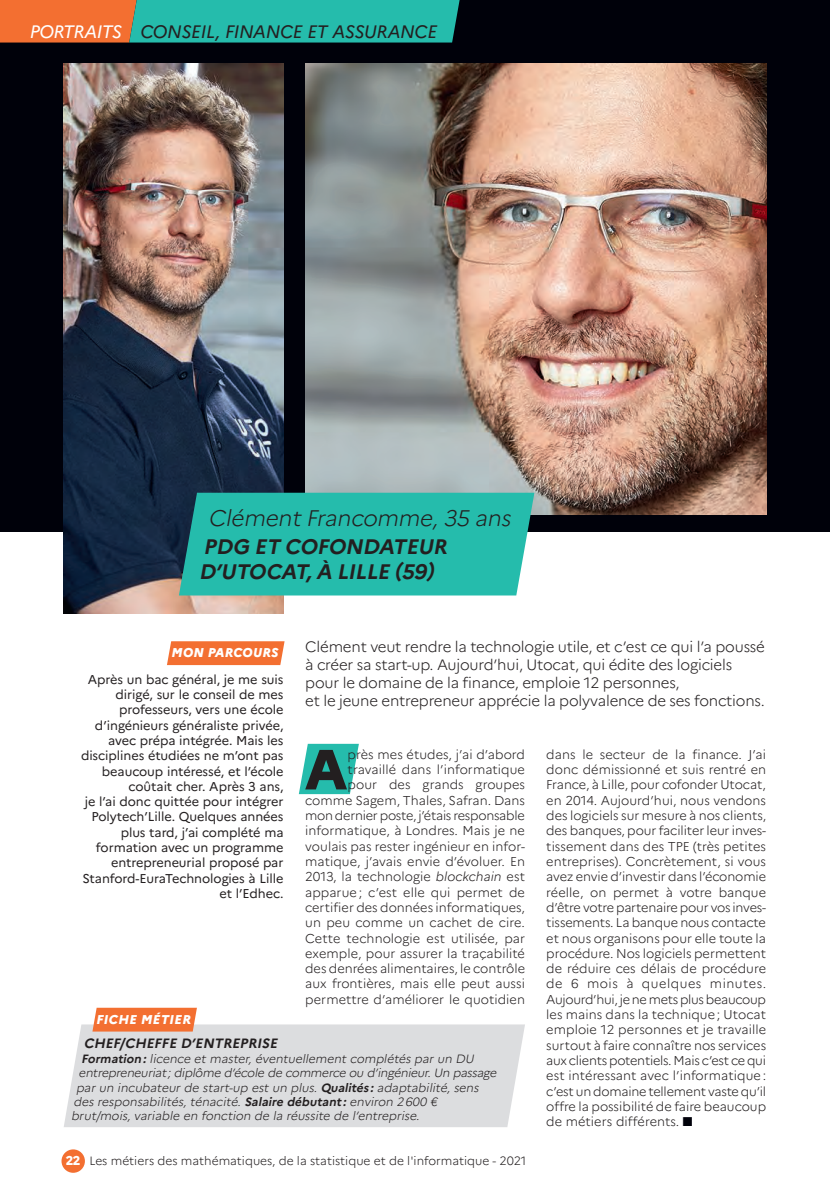
<style>
.page{position:relative;width:830px;height:1191px;background:#fff}
.page>*{position:absolute;margin:0;border:0;box-sizing:border-box;transform-origin:0 0}
.t1{font:800 56.4px "Marianne";color:#231f20}
.t2{font:italic 300 22.5px "Marianne";color:#231f20}
.t3{font:italic 700 21px/25.2px "Marianne";color:#231f20}
.t4{font:italic 18px "Marianne";letter-spacing:-.02em;color:#231f20}
.t5{font:italic 18px "Marianne";letter-spacing:-.03em;color:#fff}
.t6{font:300 15px/18px "Marianne";letter-spacing:-.015em;color:#231f20}
.t7{font:italic 700 13.5px "Marianne";color:#231f20}
.t8{font:300 12.75px/15.3px "Marianne";letter-spacing:.005em;color:#231f20;text-align:right}
.t9{font:12.75px/15.3px "Marianne";letter-spacing:-.005em;color:#231f20;text-align:right}
.t10{font:italic 800 12.75px "Marianne";letter-spacing:.02em;color:#fff}
.t11{font:italic 800 12.75px "Marianne";color:#fff}
.t12{font:italic 300 12px "Marianne";color:#231f20}
.t13{font:300 12px "Marianne";color:#231f20}
.s1{font-style:italic}
.s2{font-weight:700}
.s3{font-weight:800;font-size:12.75px;color:#fff}
</style>
<div class="page">
<div style="left:0;top:0;width:829px;height:531px;background:#00010a"></div>
<img style="left:305px;top:64px;width:461px;height:450px">
<img style="left:64px;top:64px;width:220px;height:549px">
<svg style="left:0;top:0;width:459px;height:43px;background:#5fa285"></svg>
<div style="left:61px;top:1149px;width:24px;height:23px;background:#f36f31;border-radius:50%"></div>
<svg style="left:299px;top:744px;width:60px;height:50px;background:#45c5b8"></svg>
<div style="left:179px;top:493px;width:355px;height:102px;background:#25bcac"></div>
<div style="left:64px;top:1024px;width:460px;height:103px;background:#dcdddf"></div>
<svg style="left:167px;top:641px;width:117px;height:24px;background:#f37539"></svg>
<svg style="left:92px;top:1007px;width:105px;height:24px;background:#f3793f"></svg>
<h3 class="t5" style="left:30px;top:25px;width:94px">PORTRAITS</h3>
<h3 class="t4" style="left:140px;top:25px;width:298px">CONSEIL, FINANCE ET ASSURANCE</h3>
<h2 class="t2" style="left:208px;top:509px;width:308px">Clément Francomme,35 ans</h2>
<h3 class="t3" style="left:199px;top:535px;width:249px">PDG ET COFONDATEUR<br>D’UTOCAT,À LILLE (59)</h3>
<p class="t6" style="left:305px;top:639px;width:461px">Clément veut rendre la technologie utile, et c’est ce qui l’a poussé à créer sa start-up. Aujourd’hui, Utocat, qui édite des logiciels pour le domaine de la finance, emploie 12 personnes,<br>et le jeune entrepreneur apprécie la polyvalence de ses fonctions.</p>
<p class="t10" style="left:171px;top:646px;width:108px">MON PARCOURS</p>
<p class="t9" style="left:81px;top:673px;width:204px">Après un bac général, je me suis dirigé, sur le conseil de mes professeurs, vers une école d’ingénieurs généraliste privée, avec prépa intégrée. Mais les disciplines étudiées ne m’ont pas beaucoup intéressé, et l’école coûtait cher. Après 3 ans,<br>je l’ai donc quittée pour intégrer<br>Polytech’Lille. Quelques années plus tard, j’ai complété ma formation avec un programme entrepreneurial proposé par<br>Stanford-EuraTechnologies à Lille et l’Edhec.</p>
<p class="t8" style="left:305px;top:748px;width:221px">près mes études, j’ai d’abord travaillé dans l’informatique<br>pour des grands groupes comme Sagem, Thales, Safran. Dans mon dernier poste, j’étais responsable informatique, à Londres. Mais je ne voulais pas rester ingénieur en infor&shy;matique, j’avais envie d’évoluer. En 2013, la technologie <span class="s1">blockchain</span> est apparue; c’est elle qui permet de certifier des données informatiques, un peu comme un cachet de cire.<br>Cette technologie est utilisée, par exemple, pour assurer la traçabilité des denrées alimentaires, le contrôle aux frontières, mais elle peut aussi permettre d’améliorer le quotidien</p>
<p class="t8" style="left:546px;top:748px;width:221px;text-align:justify">dans le secteur de la finance. J’ai donc démissionné et suis rentré en France, à Lille, pour cofonder Utocat, en 2014. Aujourd’hui, nous vendons des logiciels sur mesure à nos clients, des banques, pour faciliter leur inves&shy;tissement dans des TPE (très petites entreprises). Concrètement, si vous avez envie d’investir dans l’économie réelle, on permet à votre banque d’être votre partenaire pour vos inves&shy;tissements. La banque nous contacte et nous organisons pour elle toute la procédure. Nos logiciels permettent de réduire ces délais de procédure de 6 mois à quelques minutes.<br>Aujourd’hui, je ne mets plus beaucoup les mains dans la technique; Utocat emploie 12 personnes et je travaille surtout à faire connaître nos services aux clients potentiels. Mais c’est ce qui est intéressant avec l’informatique : c’est un domaine tellement vaste qu’il offre la possibilité de faire beaucoup de métiers différents.</p>
<h1 class="t1" style="left:305px;top:739px;width:44px">A</h1>
<p class="t11" style="left:96px;top:1013px;width:99px">FICHE MÉTIER</p>
<p class="t7" style="left:84px;top:1038px;width:197px">CHEF/CHEFFE D’ENTREPRISE</p>
<p class="t12" style="left:81px;top:1053px;width:396px"><span class="s2">Formation :</span> licence et master, éventuellement complétés par un DU</p>
<p class="t12" style="left:79px;top:1068px;width:421px">entrepreneuriat; diplôme d’école de commerce ou d’ingénieur. Un passage</p>
<p class="t12" style="left:76px;top:1082px;width:406px">par un incubateur de start-up est un plus. <span class="s2">Qualités :</span> adaptabilité, sens</p>
<p class="t12" style="left:73px;top:1097px;width:367px">des responsabilités, ténacité. <span class="s2">Salaire débutant :</span> environ 2 600 €</p>
<p class="t12" style="left:71px;top:1111px;width:352px">brut/mois, variable en fonction de la réussite de l’entreprise.</p>
<p class="t13" style="left:66px;top:1155px;width:462px"><span class="s3">22</span> Les métiers des mathématiques, de la statistique et de l'informatique - 2021</p>
</div>
